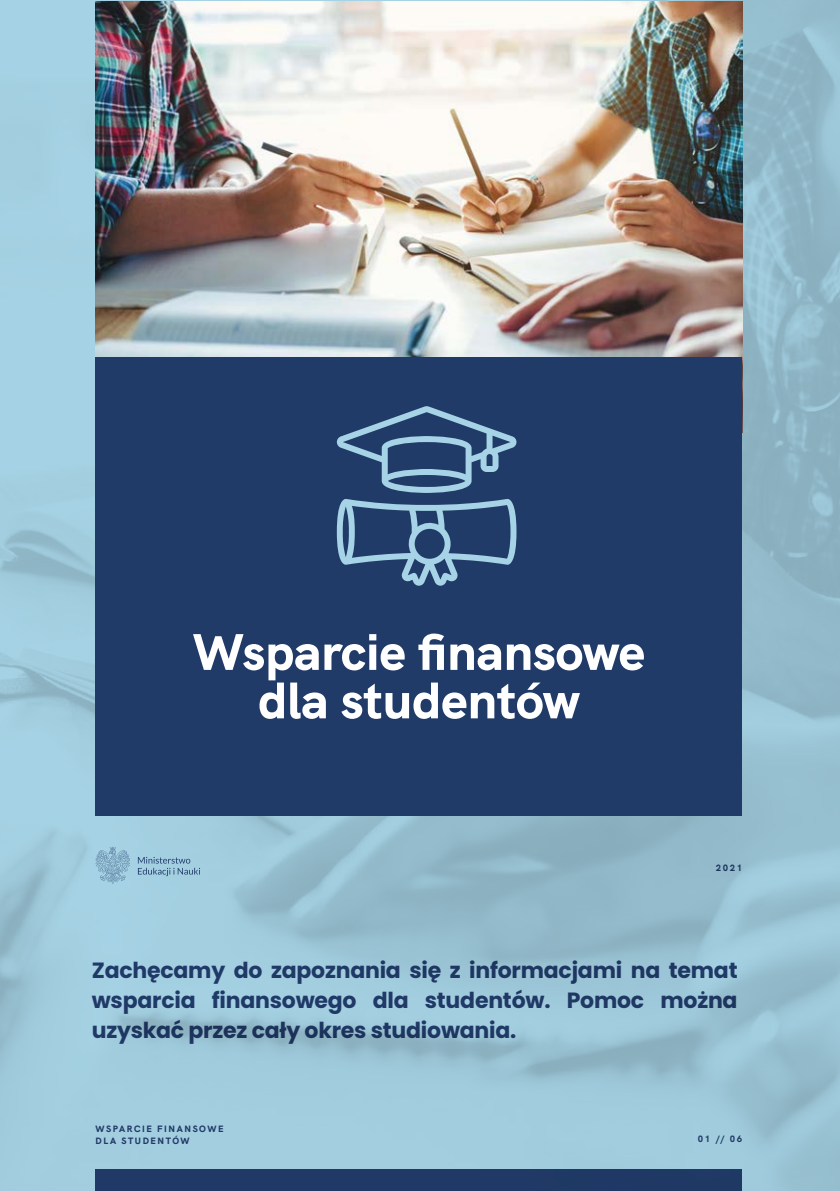
<style>
.page{position:relative;width:840px;height:1191px;background:#fff}
.page>*{position:absolute;margin:0;border:0;box-sizing:border-box;transform-origin:0 0}
.t1{font:800 51.4px/48.4px "HK Grotesk";color:#fff;text-align:center}
.t2{font:700 22px/30px "Poppins";letter-spacing:-.01em;color:#213b69;text-align:justify}
.t3{font:800 9.2px/12px "HK Grotesk";letter-spacing:.17em;color:#213b69}
</style>
<div class="page">
<img style="left:0;top:0;width:839px;height:1191px">
<img style="left:96px;top:1px;width:646px;height:357px">
<div style="left:96px;top:358px;width:646px;height:457px;background:#213b69"></div>
<svg style="left:336px;top:406px;width:180px;height:87px"></svg>
<svg style="left:336px;top:499px;width:180px;height:86px"></svg>
<svg style="left:96px;top:846px;width:34px;height:38px"></svg>
<svg style="left:138px;top:857px;width:62px;height:19px"></svg>
<h1 class="t1" style="left:193px;top:623px;width:453px">Wsparcie finansowe dla studentów</h1>
<p class="t3" style="left:715px;top:861px;width:28px">2021</p>
<p class="t2" style="left:92px;top:955px;width:647px">Zachęcamy do zapoznania się z informacjami na temat wsparcia finansowego dla studentów. Pomoc można uzyskać przez cały okres studiowania.</p>
<p class="t3" style="left:96px;top:1121px;width:129px">WSPARCIE FINANSOWE<br>DLA STUDENTÓW</p>
<p class="t3" style="left:697px;top:1131px;width:46px">01 // 06</p>
</div>
